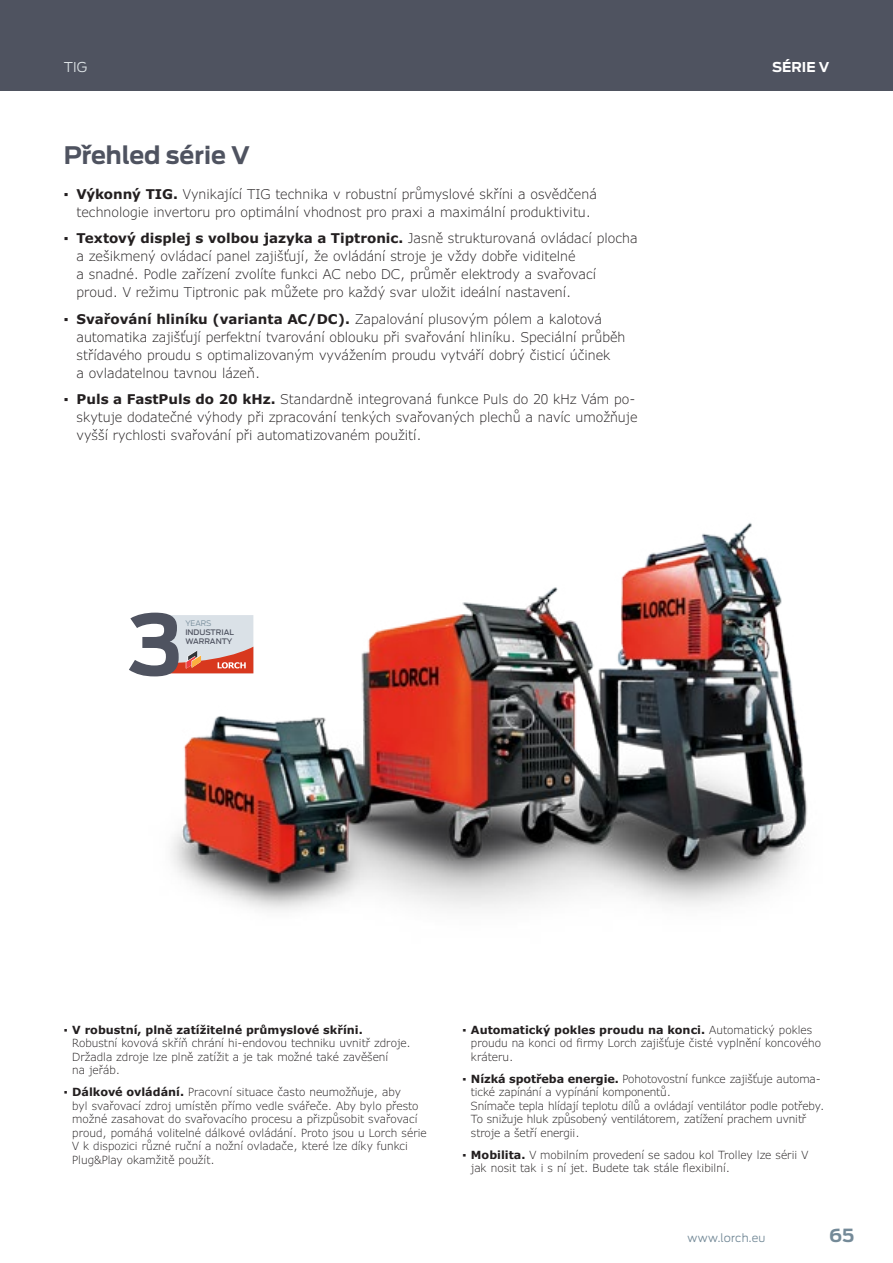
<style>
.page{position:relative;width:893px;height:1263px;background:#fff}
.page>*{position:absolute;margin:0;border:0;box-sizing:border-box;transform-origin:0 0}
.t1{font:700 24px "Antenna";color:#4f5360}
.t2{font:700 18px "Antenna";color:#748a98}
.t3{font:300 13.5px/18px "Verdana Pro";color:#231f20}
.t4{font:700 13.5px "Antenna";color:#fff}
.t5{font:300 13.5px "Antenna";color:#dde3e6}
.t6{font:300 11.25px/13.5px "Verdana Pro";color:#231f20}
.t7{font:300 11.25px "Antenna";letter-spacing:.015em;color:#748a98}
.t8{font:500 7.5px/8.9px "Antenna";color:#4f5360}
.t9{font:300 7.5px "Antenna";color:#748a98}
.s1{font-weight:700}
</style>
<div class="page">
<img style="left:148px;top:522px;width:659px;height:388px">
<div style="left:0;top:0;width:893px;height:90px;background:#4f5360"></div>
<svg style="left:129px;top:613px;width:124px;height:63px"></svg>
<p class="t5" style="left:64px;top:58px;width:25px">TIG</p>
<p class="t4" style="left:772px;top:57px;width:58px">SÉRIE V</p>
<h1 class="t1" style="left:64px;top:137px;width:188px">Přehled série V</h1>
<p class="t3" style="left:64px;top:185px;width:535px;text-align:center">▪ <span class="s1">Výkonný TIG.</span> Vynikající TIG technika v robustní průmyslové skříni a osvědčená technologie invertoru pro optimální vhodnost pro praxi a maximální produktivitu.</p>
<p class="t3" style="left:77px;top:229px;width:563px;text-indent:-13px">▪ <span class="s1">Textový displej s volbou jazyka a Tiptronic.</span> Jasně strukturovaná ovládací plocha a zešikmený ovládací panel zajišťují, že ovládání stroje je vždy dobře viditelné<br>a snadné. Podle zařízení zvolíte funkci AC nebo DC, průměr elektrody a svařovací proud. V režimu Tiptronic pak můžete pro každý svar uložit ideální nastavení.</p>
<p class="t3" style="left:77px;top:310px;width:550px;text-indent:-13px">▪ <span class="s1">Svařování hliníku (varianta AC/DC).</span> Zapalování plusovým pólem a kalotová automatika zajišťují perfektní tvarování oblouku při svařování hliníku. Speciální průběh střídavého proudu s optimalizovaným vyvážením proudu vytváří dobrý čisticí účinek<br>a ovladatelnou tavnou lázeň.</p>
<p class="t3" style="left:77px;top:390px;width:562px;text-indent:-13px">▪ <span class="s1">Puls a FastPuls do 20 kHz.</span> Standardně integrovaná funkce Puls do 20 kHz Vám po&shy;skytuje dodatečné výhody při zpracování tenkých svařovaných plechů a navíc umožňuje vyšší rychlosti svařování při automatizovaném použití.</p>
<p class="t9" style="left:185px;top:619px;width:28px">YEARS</p>
<p class="t8" style="left:185px;top:628px;width:50px">INDUSTRIAL<br>WARRANTY</p>
<p class="t6" style="left:72px;top:1023px;width:340px;text-indent:-9px">▪ <span class="s1">V robustní, plně zatížitelné průmyslové skříni.<br></span>Robustní kovová skříň chrání hi-endovou techniku uvnitř zdroje.<br>Držadla zdroje lze plně zatížit a je tak možné také zavěšení<br>na jeřáb.</p>
<p class="t6" style="left:72px;top:1085px;width:356px;text-indent:-9px">▪ <span class="s1">Dálkové ovládání.</span> Pracovní situace často neumožňuje, aby<br>byl svařovací zdroj umístěn přímo vedle svářeče. Aby bylo přesto možné zasahovat do svařovacího procesu a přizpůsobit svařovací proud, pomáhá volitelné dálkové ovládání. Proto jsou u Lorch série V k dispozici různé ruční a nožní ovladače, které lze díky funkci Plug&amp;Play okamžitě použít.</p>
<p class="t6" style="left:471px;top:1023px;width:352px;text-indent:-9px">▪ <span class="s1">Automatický pokles proudu na konci.</span> Automatický pokles proudu na konci od firmy Lorch zajišťuje čisté vyplnění koncového kráteru.</p>
<p class="t6" style="left:471px;top:1072px;width:355px;text-indent:-9px">▪ <span class="s1">Nízká spotřeba energie.</span> Pohotovostní funkce zajišťuje automa&shy;tické zapínání a vypínání komponentů.<br>Snímače tepla hlídají teplotu dílů a ovládají ventilátor podle potřeby.<br>To snižuje hluk způsobený ventilátorem, zatížení prachem uvnitř stroje a šetří energii.</p>
<p class="t6" style="left:471px;top:1148px;width:339px;text-indent:-9px">▪ <span class="s1">Mobilita.</span> V mobilním provedení se sadou kol Trolley lze sérii V jak nosit tak i s ní jet. Budete tak stále flexibilní.</p>
<p class="t7" style="left:687px;top:1230px;width:80px">www.lorch.eu</p>
<h2 class="t2" style="left:829px;top:1222px;width:27px">65</h2>
</div>
